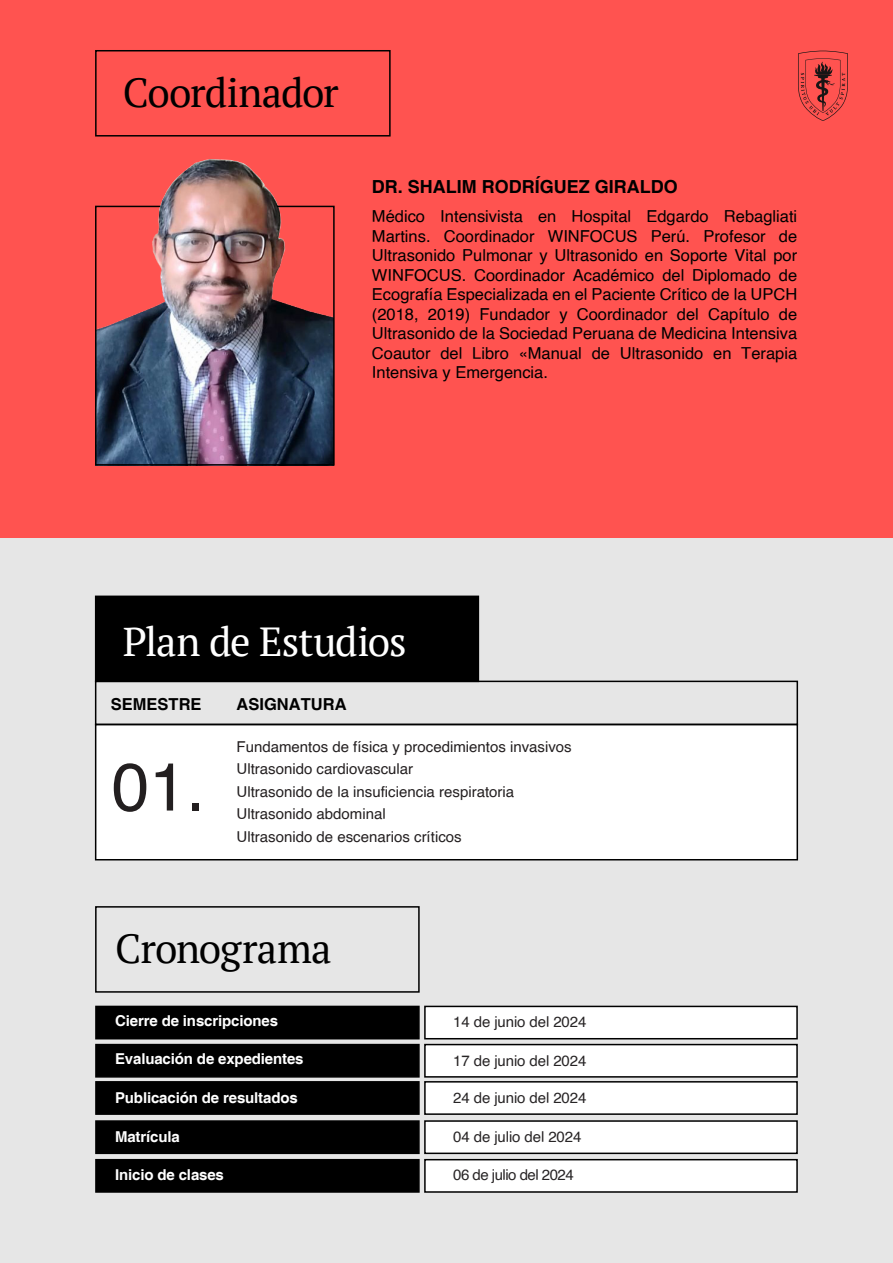
<style>
.page{position:relative;width:893px;height:1263px;background:#e6e6e6}
.page>*{position:absolute;margin:0;border:0;box-sizing:border-box;transform-origin:0 0}
.t1{font:67.5px "Helvetica";color:#231f20}
.t2{font:40.5px "PT Serif";letter-spacing:-.02em;color:#000}
.t3{font:40.5px "PT Serif";letter-spacing:-.03em;color:#fff}
.t4{font:700 18px "Helvetica";color:#000}
.t5{font:16.5px/19.5px "Helvetica";color:#000;text-align:justify}
.t6{font:700 16.5px "Helvetica";color:#000}
.t7{font:15px/22.5px "Helvetica";color:#231f20}
.t8{font:700 15px "Helvetica";letter-spacing:-.01em;color:#fff}
.t9{font:15px "Helvetica";letter-spacing:-.005em;color:#272425}
.t10{font:15px "Helvetica";letter-spacing:-.035em;color:#272425}
</style>
<div class="page">
<div style="left:0;top:0;width:893px;height:537px;background:#ff5350"></div>
<svg style="left:798px;top:51px;width:50px;height:70px"></svg>
<div style="left:95px;top:724px;width:703px;height:136px;background:#fff;border:2px solid #000"></div>
<div style="left:95px;top:681px;width:703px;height:44px;border:2px solid #000"></div>
<div style="left:95px;top:596px;width:384px;height:86px;background:#000"></div>
<div style="left:95px;top:50px;width:296px;height:87px;border:2px solid #000"></div>
<div style="left:95px;top:1044px;width:325px;height:33px;background:#000"></div>
<div style="left:424px;top:1044px;width:374px;height:33px;background:#fff;border:2px solid #000"></div>
<div style="left:95px;top:1006px;width:325px;height:33px;background:#000"></div>
<div style="left:424px;top:1006px;width:374px;height:33px;background:#fff;border:2px solid #000"></div>
<div style="left:95px;top:1120px;width:325px;height:34px;background:#000;border:2px solid #000"></div>
<div style="left:424px;top:1120px;width:374px;height:34px;background:#fff;border:2px solid #000"></div>
<div style="left:95px;top:1081px;width:325px;height:34px;background:#000;border:2px solid #000"></div>
<div style="left:424px;top:1081px;width:374px;height:34px;background:#fff;border:2px solid #000"></div>
<div style="left:95px;top:1159px;width:325px;height:34px;background:#000;border:2px solid #000"></div>
<div style="left:424px;top:1159px;width:374px;height:34px;background:#fff;border:2px solid #000"></div>
<div style="left:95px;top:906px;width:325px;height:87px;border:2px solid #000"></div>
<img style="left:96px;top:204px;width:238px;height:259px">
<div style="left:95px;top:206px;width:240px;height:260px;border:2px solid #000"></div>
<img style="left:136px;top:159px;width:141px;height:63px">
<h2 class="t2" style="left:123px;top:66px;width:217px">Coordinador</h2>
<p class="t4" style="left:372px;top:176px;width:308px">DR. SHALIM RODRÍGUEZ GIRALDO</p>
<p class="t5" style="left:372px;top:207px;width:427px">Médico Intensivista en Hospital Edgardo Rebagliati Martins. Coordinador WINFOCUS Perú. Profesor de Ultrasonido Pulmonar y Ultrasonido en Soporte Vital por WINFOCUS. Coordinador Académico del Diplomado de Ecografía Especializada en el Paciente Crítico de la UPCH (2018, 2019) Fundador y Coordinador del Capítulo de Ultrasonido de la Sociedad Peruana de Medicina Intensiva Coautor del Libro «Manual de Ultrasonido en Terapia Intensiva y Emergencia.</p>
<h2 class="t3" style="left:123px;top:615px;width:285px">Plan de Estudios</h2>
<p class="t6" style="left:111px;top:694px;width:92px">SEMESTRE</p>
<p class="t6" style="left:237px;top:694px;width:111px">ASIGNATURA</p>
<h1 class="t1" style="left:112px;top:735px;width:95px">01.</h1>
<p class="t7" style="left:237px;top:736px;width:337px">Fundamentos de física y procedimientos invasivos Ultrasonido cardiovascular<br>Ultrasonido de la insuficiencia respiratoria Ultrasonido abdominal<br>Ultrasonido de escenarios críticos</p>
<h2 class="t2" style="left:115px;top:923px;width:218px">Cronograma</h2>
<p class="t8" style="left:115px;top:1012px;width:164px">Cierre de inscripciones</p>
<p class="t9" style="left:453px;top:1010px;width:135px">14 de junio del 2024</p>
<p class="t8" style="left:115px;top:1050px;width:190px">Evaluación de expedientes</p>
<p class="t9" style="left:453px;top:1049px;width:135px">17 de junio del 2024</p>
<p class="t8" style="left:115px;top:1088px;width:184px">Publicación de resultados</p>
<p class="t9" style="left:453px;top:1086px;width:135px">24 de junio del 2024</p>
<p class="t8" style="left:115px;top:1127px;width:66px">Matrícula</p>
<p class="t9" style="left:453px;top:1125px;width:130px">04 de julio del 2024</p>
<p class="t8" style="left:115px;top:1165px;width:110px">Inicio de clases</p>
<p class="t10" style="left:453px;top:1163px;width:122px">06 de julio del 2024</p>
</div>
